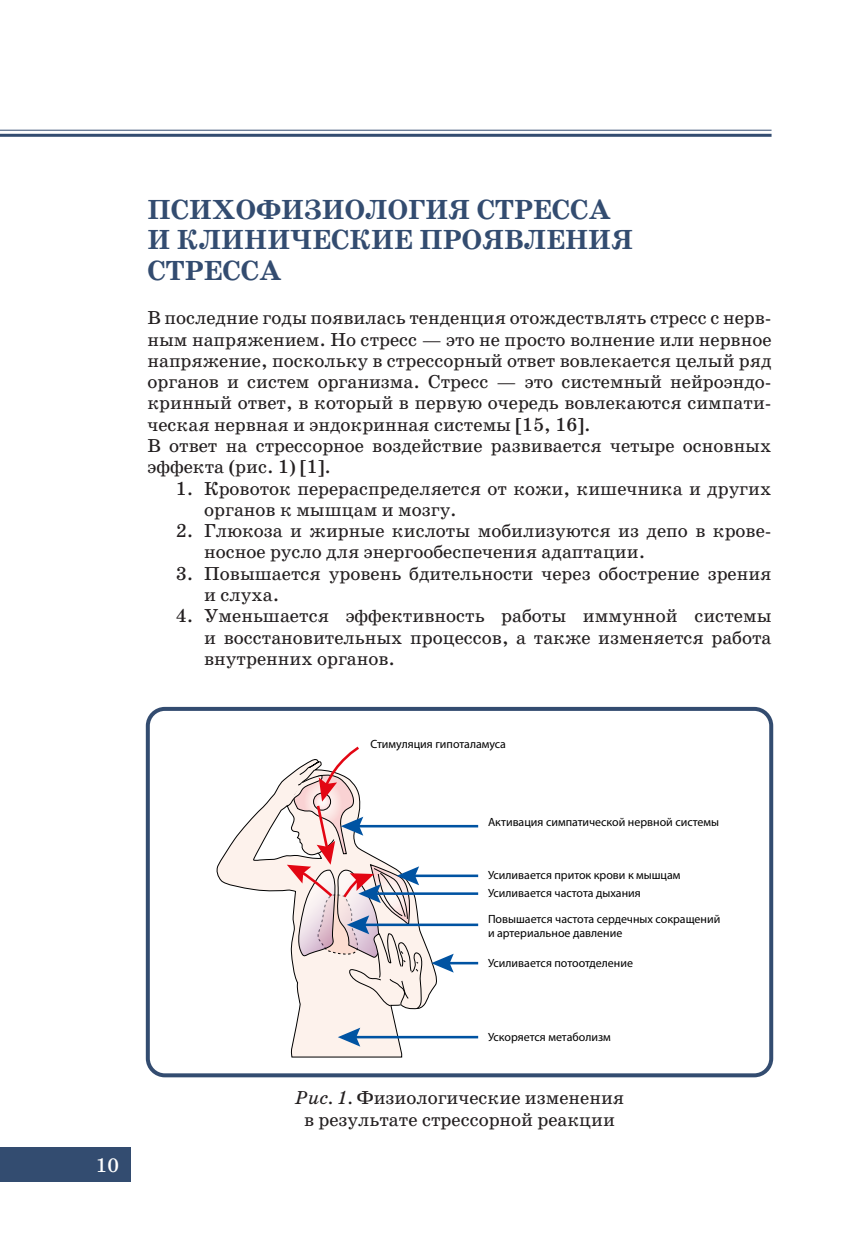
<style>
.page{position:relative;width:868px;height:1248px;background:#fff}
.page>*{position:absolute;margin:0;border:0;box-sizing:border-box;transform-origin:0 0}
.Head_2{font:700 28px/30.8px "School Book C";color:#334c70}
.t1{font:20px "School Book CTT";color:#fff}
.Text{font:19px/21.2px "School Book C";color:#231f20;text-align:justify}
.List{font:19px/21.2px "School Book C";color:#231f20}
.Podpis_Ris{font:19px/21.2px "School Book C";color:#231f20;text-align:center}
.t2{font:12px/17.4px "Myriad Pro";color:#000}
.s1{font-style:italic}
</style>
<div class="page">
<div style="left:0;top:1147px;width:130px;height:34px;background:#334c70"></div>
<hr style="left:0;top:134px;width:771px;height:3px;background:#334c70">
<hr style="left:0;top:130px;width:771px;height:1px;background:#334c70">
<svg style="left:216px;top:777px;width:222px;height:280px"></svg>
<hr style="left:356px;top:824px;width:122px;height:3px;background:#0053a2">
<hr style="left:412px;top:874px;width:66px;height:3px;background:#0053a2">
<hr style="left:373px;top:892px;width:105px;height:2px;background:#0053a2">
<hr style="left:362px;top:923px;width:116px;height:3px;background:#0053a2">
<svg style="left:286px;top:746px;width:137px;height:263px"></svg>
<hr style="left:446px;top:961px;width:32px;height:3px;background:#0053a2">
<svg style="left:431px;top:953px;width:22px;height:19px"></svg>
<hr style="left:353px;top:1035px;width:125px;height:3px;background:#0053a2">
<svg style="left:338px;top:1027px;width:22px;height:19px"></svg>
<div style="left:146px;top:706px;width:627px;height:371px;border:4px solid #334c70;border-radius:17px"></div>
<p class="t1" style="left:96px;top:1154px;width:25px">10</p>
<p class="Head_2" style="left:147px;top:194px;width:487px">ПСИХОФИЗИОЛОГИЯ СТРЕССА<br>И КЛИНИЧЕСКИЕ ПРОЯВЛЕНИЯ<br>СТРЕССА</p>
<p class="Text" style="left:147px;top:307px;width:625px">В последние годы появилась тенденция отождествлять стресс с нерв&shy;ным напряжением. Но стресс — это не просто волнение или нервное напряжение, поскольку в стрессорный ответ вовлекается целый ряд органов и систем организма. Стресс — это системный нейроэндо&shy;кринный ответ, в который в первую очередь вовлекаются симпати&shy;ческая нервная и эндокринная системы [15, 16].</p>
<p class="Text" style="left:147px;top:435px;width:625px">В ответ на стрессорное воздействие развивается четыре основных эффекта (рис. 1) [1].</p>
<p class="List" style="left:204px;top:477px;width:568px;text-indent:-28px">1. Кровоток перераспределяется от кожи, кишечника и других органов к мышцам и мозгу.</p>
<p class="List" style="left:204px;top:520px;width:568px;text-indent:-28px">2. Глюкоза и жирные кислоты мобилизуются из депо в крове&shy;носное русло для энергообеспечения адаптации.</p>
<p class="List" style="left:204px;top:563px;width:568px;text-indent:-28px">3. Повышается уровень бдительности через обострение зрения и слуха.</p>
<p class="List" style="left:204px;top:605px;width:568px;text-align:justify;text-indent:-28px">4. Уменьшается эффективность работы иммунной системы и восстановительных процессов, а также изменяется работа внутренних органов.</p>
<p class="t2" style="left:370px;top:734px;width:137px">Стимуляция гипоталамуса</p>
<p class="t2" style="left:488px;top:813px;width:233px">Активация симпатической нервной системы</p>
<p class="t2" style="left:488px;top:866px;width:194px">Усиливается приток крови к мышцам<br>Усиливается частота дыхания</p>
<p class="t2" style="left:488px;top:911px;width:234px;line-height:14.4px">Повышается частота сердечных сокращений и артериальное давление</p>
<p class="t2" style="left:488px;top:953px;width:146px">Усиливается потоотделение</p>
<p class="t2" style="left:488px;top:1027px;width:124px">Ускоряется метаболизм</p>
<p class="Podpis_Ris" style="left:295px;top:1087px;width:331px"><span class="s1">Рис. 1.</span> Физиологические изменения в результате стрессорной реакции</p>
</div>
